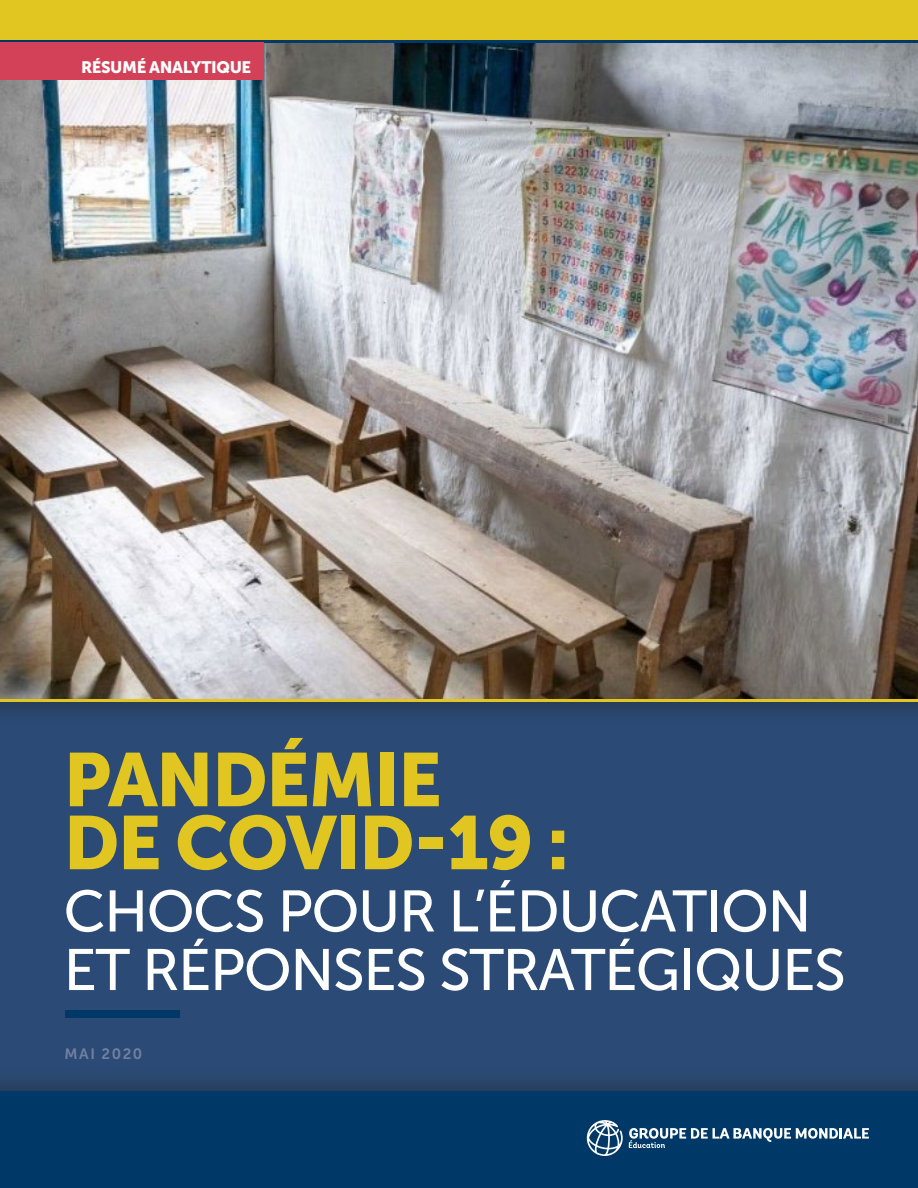
<style>
.page{position:relative;width:918px;height:1188px;background:#2b4b76}
.page>*{position:absolute;margin:0;border:0;box-sizing:border-box;transform-origin:0 0}
.t1{font:75px/63px "Museo Sans 900";letter-spacing:-.025em;color:#e1c622}
.t2{font:58.2px/58.5px "Museo Sans 500";letter-spacing:-.025em;color:#fff}
.t3{font:16.5px "Museo Sans 900";letter-spacing:-.025em;color:#fff}
.t4{font:15px "Museo Sans 700";letter-spacing:.1em;color:#737fa1}
</style>
<div class="page">
<div style="left:0;top:1067px;width:918px;height:121px;background:#231f20;opacity:.35"></div>
<div style="left:0;top:1091px;width:918px;height:97px;background:#003967"></div>
<div style="left:0;top:34px;width:918px;height:692px;background:#231f20;opacity:.35"></div>
<img style="left:0;top:43px;width:918px;height:656px">
<div style="left:0;top:0;width:918px;height:43px;background:#e1c622"></div>
<hr style="left:0;top:699px;width:918px;height:3px;background:#e1c622">
<div style="left:65px;top:1010px;width:115px;height:8px;background:#003967"></div>
<hr style="left:0;top:40px;width:918px;height:3px;background:#003967">
<div style="left:0;top:43px;width:263px;height:37px;background:#d24158"></div>
<svg style="left:587px;top:1120px;width:36px;height:36px"></svg>
<svg style="left:629px;top:1128px;width:240px;height:20px"></svg>
<p class="t3" style="left:81px;top:58px;width:172px">RÉSUMÉ ANALYTIQUE</p>
<p class="t1" style="left:64px;top:748px;width:507px">PANDÉMIE<br>DE COVID-19 :</p>
<p class="t2" style="left:64px;top:882px;width:784px">CHOCS POUR L’ÉDUCATION<br>ET RÉPONSES STRATÉGIQUES</p>
<p class="t4" style="left:65px;top:1046px;width:79px">MAI 2020</p>
</div>
